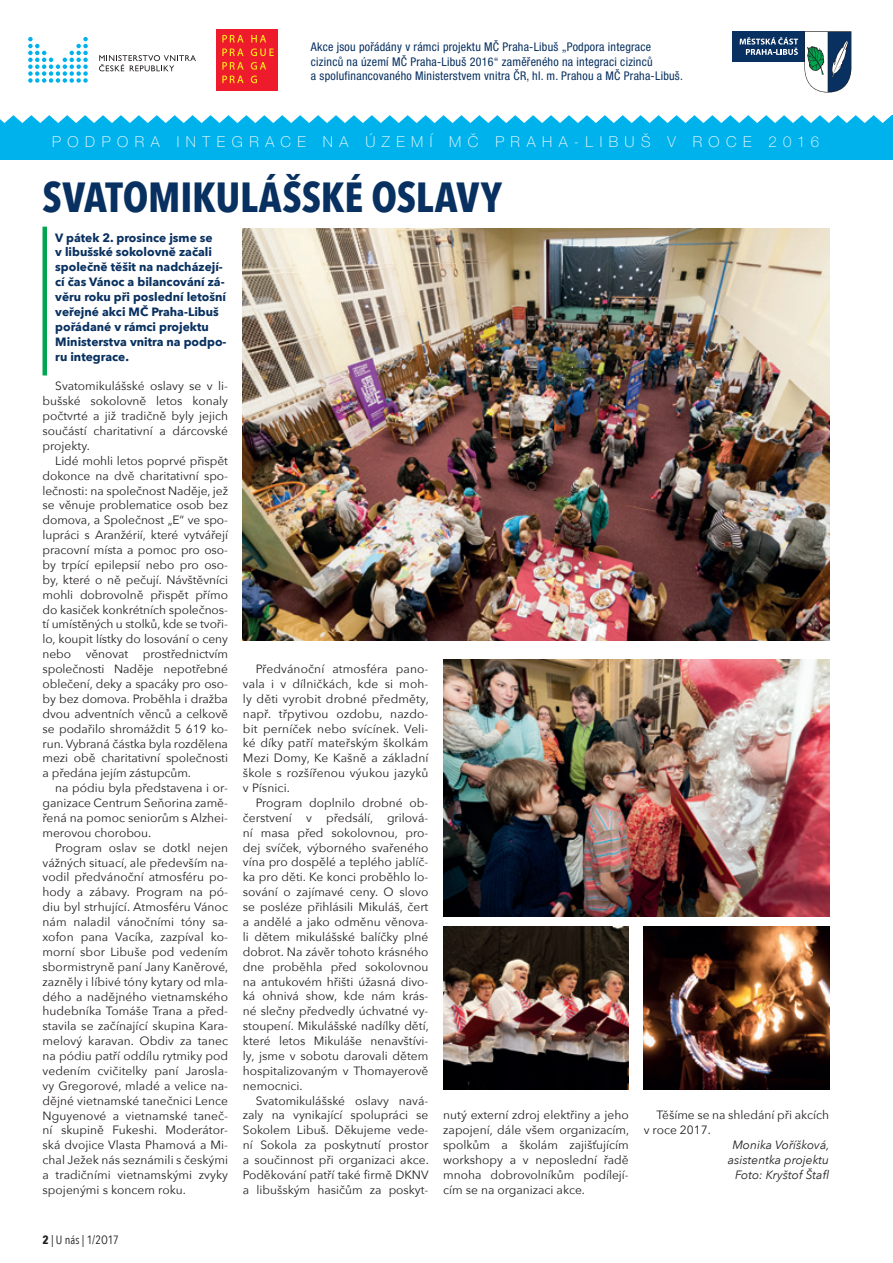
<style>
.page{position:relative;width:893px;height:1263px;background:#fff}
.page>*{position:absolute;margin:0;border:0;box-sizing:border-box;transform-origin:0 0}
.t1{font:700 42px "Avenir Next Condensed";letter-spacing:-.005em;color:#083060}
.t2{font:100 15px "Helvetica Neue LT Pro";letter-spacing:.435em;color:#fff}
.t3{font:12px/14.9px "Avenir Next";color:#231f20;text-align:justify}
.t4{font:700 12px/14.9px "Avenir Next";color:#083060}
.t5{font:condensed 12px/14.4px "Helvetica Neue LT Pro";letter-spacing:.02em;color:#083060}
.t6{font:italic 12px/14.9px "Avenir Next";color:#231f20;text-align:center}
.t7{font:12px "Avenir Next Condensed";color:#231f20}
.s1{font-weight:700}
</style>
<div class="page">
<img style="left:443px;top:926px;width:186px;height:164px">
<img style="left:443px;top:834px;width:386px;height:82px">
<img style="left:644px;top:926px;width:185px;height:164px">
<img style="left:0;top:29px;width:892px;height:805px">
<p class="t5" style="left:311px;top:40px;width:373px">Akce jsou pořádány v rámci projektu MČ Praha-Libuš „Podpora integrace cizinců na území MČ Praha-Libuš 2016“ zaměřeného na integraci cizinců<br>a spolufinancovaného Ministerstvem vnitra ČR, hl. m. Prahou a MČ Praha-Libuš.</p>
<p class="t2" style="left:52px;top:133px;width:768px">PODPORA INTEGRACE NA ÚZEMÍ MČ PRAHA-LIBUŠ V ROCE 2016</p>
<h1 class="t1" style="left:43px;top:171px;width:461px">SVATOMIKULÁŠSKÉ OSLAVY</h1>
<p class="t4" style="left:55px;top:230px;width:173px">V pátek 2. prosince jsme se<br>v libušské sokolovně začali společně těšit na nadcházejí&shy;cí čas Vánoc a bilancování zá&shy;věru roku při poslední letošní veřejné akci MČ Praha-Libuš pořádané v rámci projektu<br>Ministerstva vnitra na podpo&shy;ru integrace.</p>
<p class="t3" style="left:43px;top:378px;width:187px;text-indent:13px">Svatomikulášské oslavy se v li&shy;bušské sokolovně letos konaly počtvrté a již tradičně byly jejich součástí charitativní a dárcovské projekty.</p>
<p class="t3" style="left:43px;top:453px;width:187px;text-indent:13px">Lidé mohli letos poprvé přispět dokonce na dvě charitativní spo&shy;lečnosti: na společnost Naděje, jež se věnuje problematice osob bez domova, a Společnost „E“ ve spo&shy;lupráci s Aranžérií, které vytvářejí pracovní místa a pomoc pro oso&shy;by trpící epilepsií nebo pro oso&shy;by, které o ně pečují. Návštěvníci mohli dobrovolně přispět přímo do kasiček konkrétních společnos&shy;tí umístěných u stolků, kde se tvoři&shy;lo, koupit lístky do losování o ceny nebo věnovat prostřednictvím společnosti Naděje nepotřebné oblečení, deky a spacáky pro oso&shy;by bez domova. Proběhla i dražba dvou adventních věnců a celkově se podařilo shromáždit 5 619 ko&shy;run. Vybraná částka byla rozdělena mezi obě charitativní společnosti a předána jejím zástupcům.</p>
<p class="t3" style="left:43px;top:780px;width:187px;text-indent:13px">na pódiu byla představena i or&shy;ganizace Centrum Seňorina zamě&shy;řená na pomoc seniorům s Alzhei&shy;merovou chorobou.</p>
<p class="t3" style="left:43px;top:839px;width:187px;text-indent:13px">Program oslav se dotkl nejen vážných situací, ale především na&shy;vodil předvánoční atmosféru po&shy;hody a zábavy. Program na pó&shy;diu byl strhující. Atmosféru Vánoc nám naladil vánočními tóny sa&shy;xofon pana Vacíka, zazpíval ko&shy;morní sbor Libuše pod vedením sbormistryně paní Jany Kaněrové, zazněly i líbivé tóny kytary od mla&shy;dého a nadějného vietnamského hudebníka Tomáše Trana a před&shy;stavila se začínající skupina Kara&shy;melový karavan. Obdiv za tanec na pódiu patří oddílu rytmiky pod vedením cvičitelky paní Jarosla&shy;vy Gregorové, mladé a velice na&shy;dějné vietnamské tanečnici Lence Nguyenové a vietnamské taneč&shy;ní skupině Fukeshi. Moderátor&shy;ská dvojice Vlasta Phamová a Mi&shy;chal Ježek nás seznámili s českými a tradičními vietnamskými zvyky spojenými s koncem roku.</p>
<p class="t3" style="left:243px;top:661px;width:187px;text-indent:13px">Předvánoční atmosféra pano&shy;vala i v dílničkách, kde si moh&shy;ly děti vyrobit drobné předměty, např. třpytivou ozdobu, nazdo&shy;bit perníček nebo svícínek. Veli&shy;ké díky patří mateřským školkám Mezi Domy, Ke Kašně a základní škole s rozšířenou výukou jazyků v Písnici.</p>
<p class="t3" style="left:243px;top:795px;width:187px;text-indent:13px">Program doplnilo drobné ob&shy;čerstvení v předsálí, grilová&shy;ní masa před sokolovnou, pro&shy;dej svíček, výborného svařeného vína pro dospělé a teplého jablíč&shy;ka pro děti. Ke konci proběhlo lo&shy;sování o zajímavé ceny. O slovo se posléze přihlásili Mikuláš, čert a andělé a jako odměnu věnova&shy;li dětem mikulášské balíčky plné dobrot. Na závěr tohoto krásného dne proběhla před sokolovnou na antukovém hřišti úžasná divo&shy;ká ohnivá show, kde nám krás&shy;né slečny předvedly úchvatné vy&shy;stoupení. Mikulášské nadílky dětí, které letos Mikuláše nenavštívi&shy;ly, jsme v sobotu darovali dětem hospitalizovaným v Thomayerově nemocnici.</p>
<p class="t3" style="left:243px;top:1092px;width:187px;text-indent:13px">Svatomikulášské oslavy navá&shy;zaly na vynikající spolupráci se Sokolem Libuš. Děkujeme vede&shy;ní Sokola za poskytnutí prostor a součinnost při organizaci akce.<br>Poděkování patří také firmě DKNV a libušským hasičům za poskyt-</p>
<p class="t3" style="left:443px;top:1107px;width:187px">nutý externí zdroj elektřiny a jeho zapojení, dále všem organizacím, spolkům a školám zajišťujícím workshopy a v neposlední řadě mnoha dobrovolníkům podílejí&shy;cím se na organizaci akce.</p>
<p class="t3" style="left:644px;top:1107px;width:187px;text-indent:13px">Těšíme se na shledání při akcích v roce 2017.</p>
<p class="t6" style="left:728px;top:1137px;width:103px">Monika Voříšková, asistentka projektu<br>Foto: Kryštof Štafl</p>
<p class="t7" style="left:43px;top:1230px;width:78px"><span class="s1">2</span> | U nás | 1/2O17</p>
</div>
